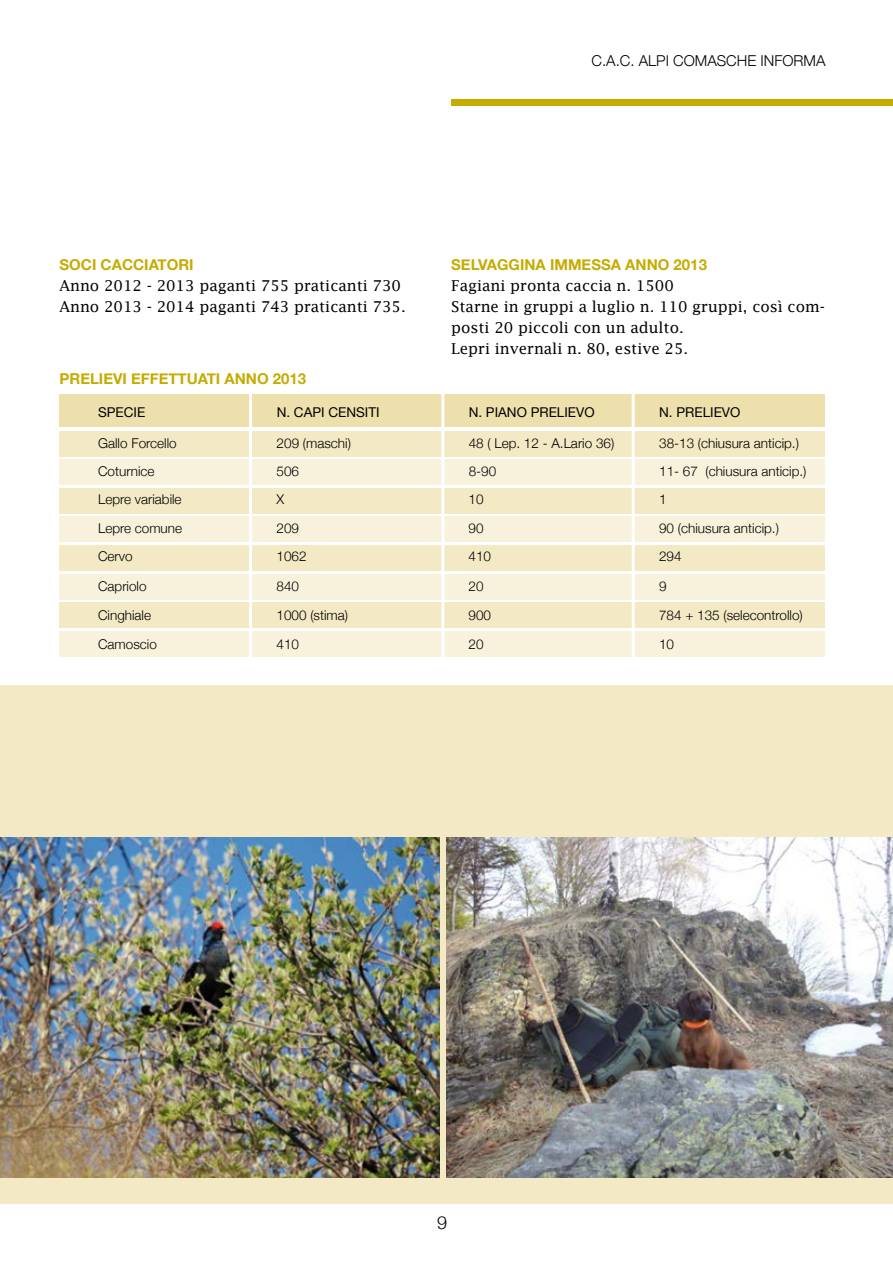
<style>
.page{position:relative;width:893px;height:1263px;background:#fff}
.page>*{position:absolute;margin:0;border:0;box-sizing:border-box;transform-origin:0 0}
.t1{font:300 18px "Helvetica Neue";color:#000}
.t2{font:15px/21px "Lucida Fax";color:#000}
.t3{font:700 15px "Helvetica Neue";color:#c6ab00}
.t4{font:300 15px "Helvetica Neue";color:#000}
.t5{font:300 13.5px "Helvetica Neue";color:#000}
.t6{font:13.5px "Helvetica Neue";color:#000}
</style>
<div class="page">
<div style="left:451px;top:99px;width:442px;height:7px;background:#c6ab00"></div>
<div style="left:0;top:685px;width:893px;height:518px;background:#f3e9c5"></div>
<div style="left:60px;top:394px;width:765px;height:33px;background:#ede0ad"></div>
<div style="left:60px;top:431px;width:765px;height:25px;background:#f3e9c5"></div>
<div style="left:60px;top:460px;width:765px;height:25px;background:#f8f2dc"></div>
<div style="left:60px;top:517px;width:765px;height:25px;background:#f8f2dc"></div>
<div style="left:60px;top:574px;width:765px;height:25px;background:#f8f2dc"></div>
<div style="left:60px;top:632px;width:765px;height:25px;background:#f8f2dc"></div>
<div style="left:60px;top:488px;width:765px;height:25px;background:#f3e9c5"></div>
<div style="left:60px;top:545px;width:765px;height:26px;background:#f3e9c5"></div>
<div style="left:60px;top:603px;width:765px;height:25px;background:#f3e9c5"></div>
<hr style="left:249px;top:390px;width:3px;height:270px;background:#fff">
<hr style="left:441px;top:390px;width:3px;height:277px;background:#fff">
<hr style="left:632px;top:390px;width:3px;height:274px;background:#fff">
<img style="left:0;top:838px;width:439px;height:340px">
<img style="left:446px;top:838px;width:447px;height:340px">
<p class="t4" style="left:591px;top:48px;width:235px">C.A.C. ALPI COMASCHE INFORMA</p>
<p class="t3" style="left:60px;top:253px;width:136px">SOCI CACCIATORI</p>
<p class="t2" style="left:60px;top:275px;width:348px">Anno 2012 - 2013 paganti 755 praticanti 730<br>Anno 2013 - 2014 paganti 743 praticanti 735.</p>
<p class="t3" style="left:60px;top:367px;width:248px">PRELIEVI EFFETTUATI ANNO 2013</p>
<p class="t3" style="left:451px;top:253px;width:257px">SELVAGGINA IMMESSA ANNO 2013</p>
<p class="t2" style="left:451px;top:275px;width:375px">Fagiani pronta caccia n. 1500<br>Starne in gruppi a luglio n. 110 gruppi, così com&shy;posti 20 piccoli con un adulto.<br>Lepri invernali n. 80, estive 25.</p>
<p class="t6" style="left:98px;top:402px;width:49px">SPECIE</p>
<p class="t6" style="left:277px;top:402px;width:104px">N. CAPI CENSITI</p>
<p class="t6" style="left:469px;top:402px;width:128px">N. PIANO PRELIEVO</p>
<p class="t6" style="left:659px;top:402px;width:83px">N. PRELIEVO</p>
<p class="t5" style="left:98px;top:432px;width:80px">Gallo Forcello</p>
<p class="t5" style="left:277px;top:432px;width:76px">209 (maschi)</p>
<p class="t5" style="left:469px;top:432px;width:147px">48 ( Lep. 12 - A.Lario 36)</p>
<p class="t5" style="left:659px;top:432px;width:141px">38-13 (chiusura anticip.)</p>
<p class="t5" style="left:98px;top:460px;width:58px">Coturnice</p>
<p class="t5" style="left:277px;top:460px;width:24px">506</p>
<p class="t5" style="left:469px;top:460px;width:29px">8-90</p>
<p class="t5" style="left:659px;top:460px;width:149px">11- 67 (chiusura anticip.)</p>
<p class="t5" style="left:98px;top:489px;width:85px">Lepre variabile</p>
<p class="t5" style="left:277px;top:489px;width:9px">X</p>
<p class="t5" style="left:469px;top:489px;width:17px">10</p>
<p class="t5" style="left:659px;top:489px;width:9px">1</p>
<p class="t5" style="left:98px;top:517px;width:86px">Lepre comune</p>
<p class="t5" style="left:277px;top:517px;width:24px">209</p>
<p class="t5" style="left:469px;top:517px;width:17px">90</p>
<p class="t5" style="left:659px;top:517px;width:121px">90 (chiusura anticip.)</p>
<p class="t5" style="left:98px;top:546px;width:36px">Cervo</p>
<p class="t5" style="left:277px;top:546px;width:32px">1062</p>
<p class="t5" style="left:469px;top:546px;width:24px">410</p>
<p class="t5" style="left:659px;top:546px;width:24px">294</p>
<p class="t5" style="left:98px;top:575px;width:50px">Capriolo</p>
<p class="t5" style="left:277px;top:575px;width:24px">840</p>
<p class="t5" style="left:469px;top:575px;width:17px">20</p>
<p class="t5" style="left:659px;top:575px;width:9px">9</p>
<p class="t5" style="left:98px;top:604px;width:55px">Cinghiale</p>
<p class="t5" style="left:277px;top:604px;width:73px">1000 (stima)</p>
<p class="t5" style="left:469px;top:604px;width:24px">900</p>
<p class="t5" style="left:659px;top:604px;width:145px">784 + 135 (selecontrollo)</p>
<p class="t5" style="left:98px;top:633px;width:60px">Camoscio</p>
<p class="t5" style="left:277px;top:633px;width:24px">410</p>
<p class="t5" style="left:469px;top:633px;width:17px">20</p>
<p class="t5" style="left:659px;top:633px;width:17px">10</p>
<h1 class="t1" style="left:437px;top:1208px;width:12px">9</h1>
</div>
